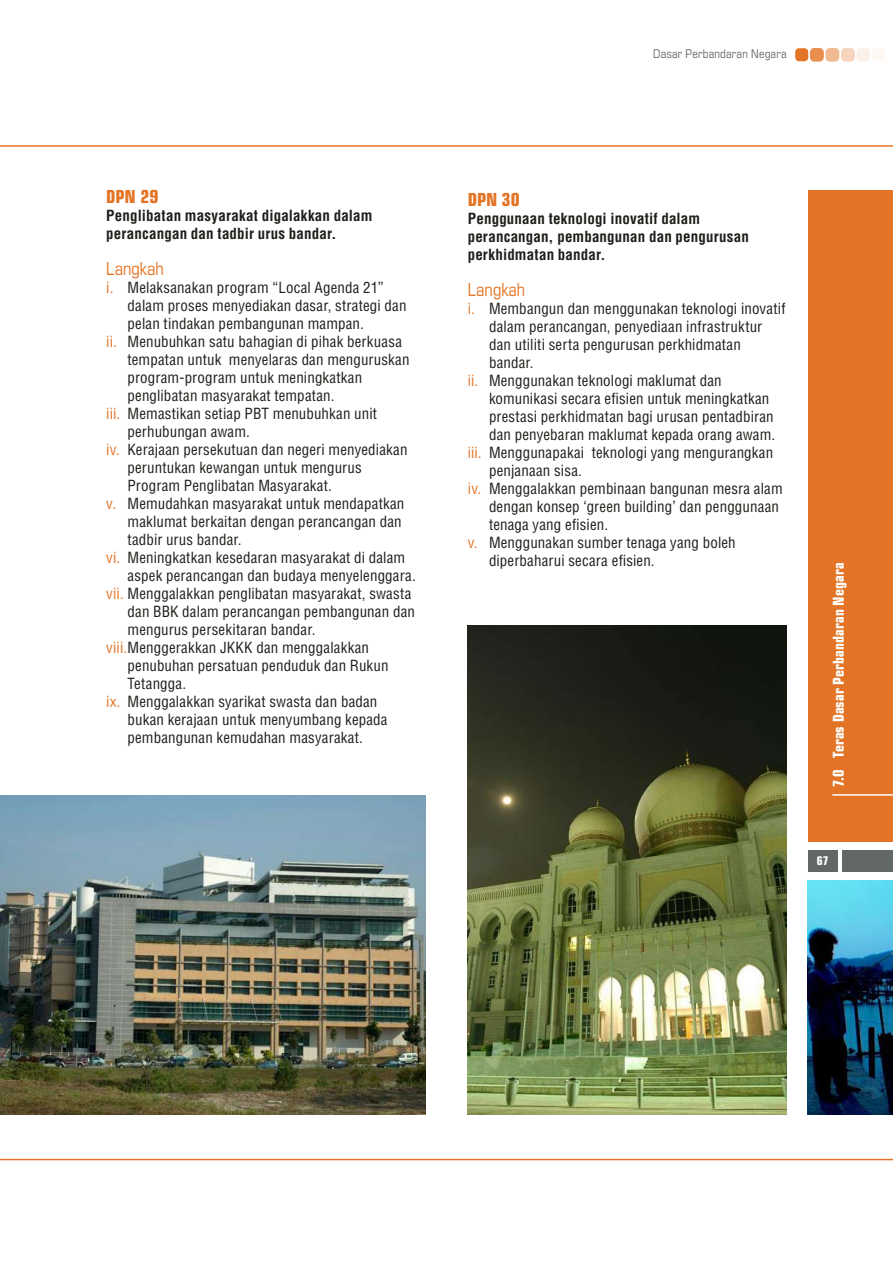
<style>
.page{position:relative;width:893px;height:1263px;background:#fff}
.page>*{position:absolute;margin:0;border:0;box-sizing:border-box;transform-origin:0 0}
.t1{font:condensed 18px "Eurostile LT Std";color:#e37425}
.t2{font:700 condensed 18px "Eurostile LT Std";letter-spacing:-.005em;color:#e37425}
.t3{font:condensed 15px "Helvetica LT Std";letter-spacing:.01em;color:#1d201a}
.t4{font:700 condensed 15px/18px "Helvetica LT Std";letter-spacing:.01em;color:#1d201a}
.t5{font:700 condensed 15px "Eurostile LT Std";letter-spacing:.005em;color:#fff}
.t6{font:condensed 12px "Eurostile LT Std";letter-spacing:.015em;color:#626867}
.t7{font:700 condensed 12px "Eurostile LT Std";color:#fff}
.s1{color:#e37425}
</style>
<div class="page">
<svg style="left:795px;top:48px;width:90px;height:14px"></svg>
<div style="left:808px;top:190px;width:85px;height:652px;background:#e37425"></div>
<img style="left:808px;top:880px;width:85px;height:234px">
<hr style="left:832px;top:794px;width:61px;height:2px;background:#fff">
<img style="left:468px;top:625px;width:319px;height:489px">
<img style="left:0;top:795px;width:425px;height:319px">
<hr style="left:0;top:145px;width:893px;height:2px;background:#e37425">
<hr style="left:0;top:1159px;width:893px;height:1px;background:#e37425">
<div style="left:842px;top:850px;width:51px;height:22px;background:#626867"></div>
<div style="left:808px;top:850px;width:30px;height:22px;background:#626867"></div>
<p class="t2" style="left:106px;top:186px;width:54px">DPN 29</p>
<p class="t4" style="left:106px;top:207px;width:268px">Penglibatan masyarakat digalakkan dalam perancangan dan tadbir urus bandar.</p>
<p class="t1" style="left:106px;top:258px;width:59px">Langkah</p>
<p class="t3" style="left:106px;top:278px;width:279px"><span class="s1">i.</span> Melaksanakan program “Local Agenda 21”</p>
<p class="t3" style="left:128px;top:296px;width:280px">dalam proses menyediakan dasar, strategi dan</p>
<p class="t3" style="left:128px;top:314px;width:238px">pelan tindakan pembangunan mampan.</p>
<p class="t3" style="left:106px;top:332px;width:297px"><span class="s1">ii.</span> Menubuhkan satu bahagian di pihak berkuasa</p>
<p class="t3" style="left:128px;top:350px;width:283px">tempatan untuk menyelaras dan menguruskan</p>
<p class="t3" style="left:128px;top:368px;width:236px">program-program untuk meningkatkan</p>
<p class="t3" style="left:128px;top:386px;width:209px">penglibatan masyarakat tempatan.</p>
<p class="t3" style="left:106px;top:404px;width:272px"><span class="s1">iii.</span> Memastikan setiap PBT menubuhkan unit</p>
<p class="t3" style="left:128px;top:422px;width:124px">perhubungan awam.</p>
<p class="t3" style="left:106px;top:440px;width:303px"><span class="s1">iv.</span> Kerajaan persekutuan dan negeri menyediakan</p>
<p class="t3" style="left:128px;top:458px;width:236px">peruntukan kewangan untuk mengurus</p>
<p class="t3" style="left:128px;top:476px;width:206px">Program Penglibatan Masyarakat.</p>
<p class="t3" style="left:106px;top:494px;width:300px"><span class="s1">v.</span> Memudahkan masyarakat untuk mendapatkan</p>
<p class="t3" style="left:128px;top:512px;width:276px">maklumat berkaitan dengan perancangan dan</p>
<p class="t3" style="left:128px;top:530px;width:115px">tadbir urus bandar.</p>
<p class="t3" style="left:106px;top:548px;width:300px"><span class="s1">vi.</span> Meningkatkan kesedaran masyarakat di dalam</p>
<p class="t3" style="left:128px;top:566px;width:290px">aspek perancangan dan budaya menyelenggara.</p>
<p class="t3" style="left:106px;top:584px;width:307px"><span class="s1">vii.</span> Menggalakkan penglibatan masyarakat, swasta</p>
<p class="t3" style="left:128px;top:602px;width:289px">dan BBK dalam perancangan pembangunan dan</p>
<p class="t3" style="left:128px;top:620px;width:189px">mengurus persekitaran bandar.</p>
<p class="t3" style="left:106px;top:638px;width:264px"><span class="s1">viii.</span> Menggerakkan JKKK dan menggalakkan</p>
<p class="t3" style="left:128px;top:656px;width:262px">penubuhan persatuan penduduk dan Rukun</p>
<p class="t3" style="left:128px;top:674px;width:60px">Tetangga.</p>
<p class="t3" style="left:106px;top:692px;width:273px"><span class="s1">ix.</span> Menggalakkan syarikat swasta dan badan</p>
<p class="t3" style="left:128px;top:710px;width:262px">bukan kerajaan untuk menyumbang kepada</p>
<p class="t3" style="left:128px;top:728px;width:237px">pembangunan kemudahan masyarakat.</p>
<p class="t6" style="left:653px;top:47px;width:135px">Dasar Perbandaran Negara</p>
<p class="t2" style="left:468px;top:188px;width:54px">DPN 30</p>
<p class="t4" style="left:468px;top:209px;width:283px">Penggunaan teknologi inovatif dalam perancangan, pembangunan dan pengurusan perkhidmatan bandar.</p>
<p class="t1" style="left:468px;top:278px;width:59px">Langkah</p>
<p class="t3" style="left:468px;top:299px;width:319px"><span class="s1">i.</span> Membangun dan menggunakan teknologi inovatif</p>
<p class="t3" style="left:489px;top:317px;width:275px">dalam perancangan, penyediaan infrastruktur</p>
<p class="t3" style="left:489px;top:335px;width:253px">dan utiliti serta pengurusan perkhidmatan</p>
<p class="t3" style="left:489px;top:353px;width:46px">bandar.</p>
<p class="t3" style="left:468px;top:371px;width:256px"><span class="s1">ii.</span> Menggunakan teknologi maklumat dan</p>
<p class="t3" style="left:489px;top:389px;width:282px">komunikasi secara efisien untuk meningkatkan</p>
<p class="t3" style="left:489px;top:407px;width:286px">prestasi perkhidmatan bagi urusan pentadbiran</p>
<p class="t3" style="left:489px;top:425px;width:288px">dan penyebaran maklumat kepada orang awam.</p>
<p class="t3" style="left:468px;top:443px;width:307px"><span class="s1">iii.</span> Menggunapakai teknologi yang mengurangkan</p>
<p class="t3" style="left:489px;top:461px;width:95px">penjanaan sisa.</p>
<p class="t3" style="left:468px;top:479px;width:316px"><span class="s1">iv.</span> Menggalakkan pembinaan bangunan mesra alam</p>
<p class="t3" style="left:489px;top:497px;width:292px">dengan konsep ‘green building’ dan penggunaan</p>
<p class="t3" style="left:489px;top:515px;width:121px">tenaga yang efisien.</p>
<p class="t3" style="left:468px;top:533px;width:269px"><span class="s1">v.</span> Menggunakan sumber tenaga yang boleh</p>
<p class="t3" style="left:489px;top:551px;width:167px">diperbaharui secara efisien.</p>
<p class="t5" style="left:829px;top:787px;width:226px;rotate:-90deg">7.0 Teras Dasar Perbandaran Negara</p>
<p class="t7" style="left:817px;top:853px;width:14px">67</p>
</div>
